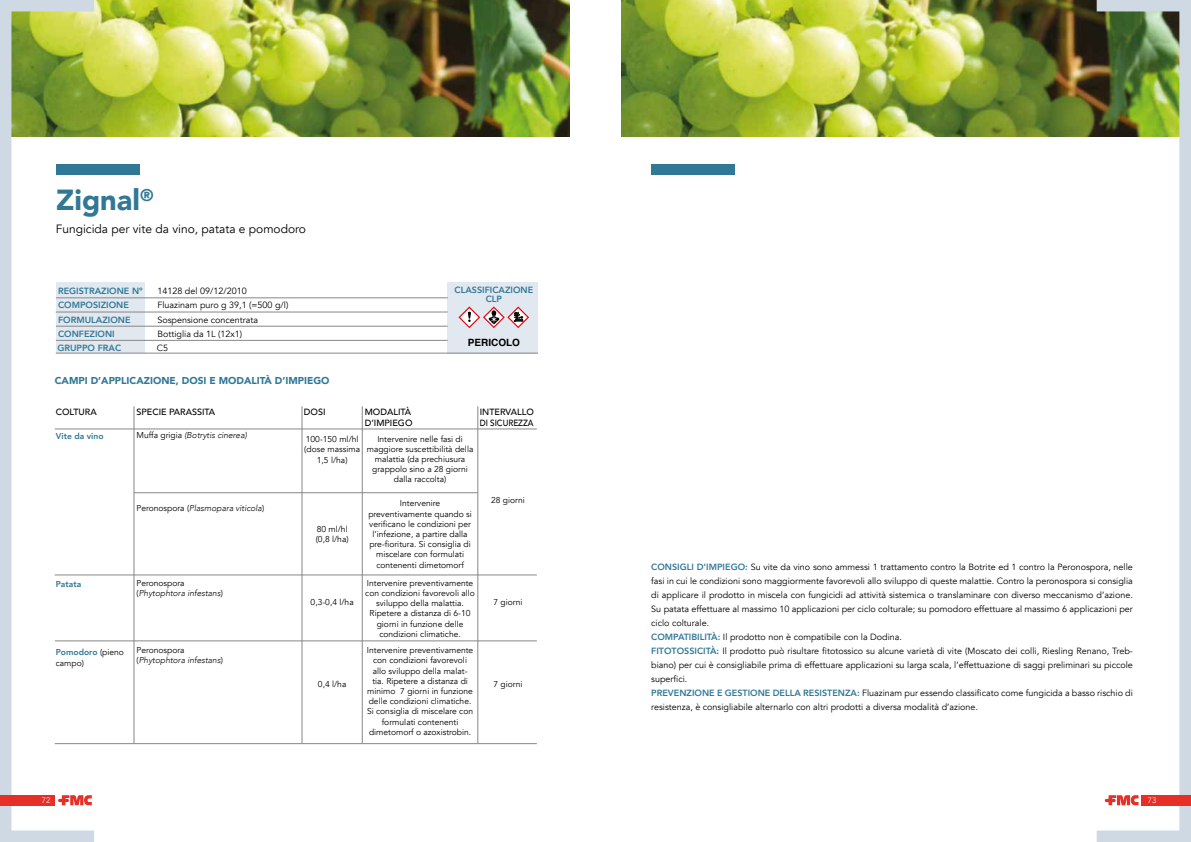
<style>
.page{position:relative;width:1191px;height:842px;background:#fff}
.page>*{position:absolute;margin:0;border:0;box-sizing:border-box;transform-origin:0 0}
.t1{font:900 29px "Avenir";color:#317897}
.t2{font:12px "Avenir";color:#000}
.t3{font:900 10px "Avenir";color:#317897}
.t4{font:700 10px "Helvetica";color:#000}
.t5{font:9px/14px "Avenir";color:#000}
.t6{font:800 9px/9px "Avenir";color:#317897;text-align:center}
.t7{font:500 9px/10.8px "Avenir";color:#000}
.t8{font:8.5px/10.2px "Avenir";color:#000;text-align:center}
.t9{font:italic 300 8.5px/10.2px "Avenir";color:#000}
.t10{font:800 8.5px "Avenir";color:#317897}
.t11{font:300 8px "Avenir";color:#fff}
.s1{font-weight:400;font-style:normal}
.s2{font-weight:800;color:#317897}
</style>
<div class="page">
<img style="left:94px;top:0;width:476px;height:136px">
<img style="left:621px;top:0;width:475px;height:136px">
<svg style="left:1096px;top:0;width:95px;height:842px"></svg>
<svg style="left:1104px;top:795px;width:34px;height:10px"></svg>
<div style="left:1141px;top:795px;width:50px;height:10px;background:#e63027"></div>
<div style="left:651px;top:164px;width:84px;height:10px;background:#317897"></div>
<svg style="left:0;top:0;width:94px;height:842px"></svg>
<svg style="left:58px;top:795px;width:34px;height:10px"></svg>
<div style="left:0;top:795px;width:55px;height:10px;background:#e63027"></div>
<div style="left:56px;top:164px;width:84px;height:10px;background:#317897"></div>
<div style="left:448px;top:282px;width:90px;height:71px;background:#e2e8ef"></div>
<div style="left:56px;top:282px;width:88px;height:71px;background:#e2e8ef"></div>
<hr style="left:56px;top:298px;width:392px;height:1px;background:#878787">
<hr style="left:56px;top:326px;width:392px;height:1px;background:#878787">
<hr style="left:56px;top:340px;width:392px;height:1px;background:#878787">
<hr style="left:56px;top:353px;width:482px;height:1px;background:#878787">
<hr style="left:56px;top:312px;width:392px;height:1px;background:#878787">
<svg style="left:458px;top:306px;width:71px;height:22px"></svg>
<hr style="left:134px;top:406px;width:1px;height:337px;background:#878787">
<hr style="left:362px;top:406px;width:1px;height:337px;background:#878787">
<hr style="left:302px;top:406px;width:1px;height:337px;background:#878787">
<hr style="left:477px;top:406px;width:1px;height:337px;background:#878787">
<hr style="left:55px;top:429px;width:482px;height:1px;background:#878787">
<hr style="left:134px;top:493px;width:344px;height:1px;background:#878787">
<hr style="left:55px;top:575px;width:482px;height:1px;background:#878787">
<hr style="left:55px;top:641px;width:482px;height:1px;background:#878787">
<hr style="left:55px;top:743px;width:482px;height:1px;background:#878787">
<h1 class="t1" style="left:56px;top:181px;width:99px">Zignal<sup>®</sup></h1>
<h2 class="t2" style="left:56px;top:221px;width:252px">Fungicida per vite da vino, patata e pomodoro</h2>
<p class="t6" style="left:58px;top:287px;width:86px">REGISTRAZIONE N°</p>
<p class="t5" style="left:157px;top:284px;width:91px">14128 del 09/12/2010</p>
<p class="t6" style="left:58px;top:301px;width:72px">COMPOSIZIONE</p>
<p class="t5" style="left:157px;top:299px;width:133px">Fluazinam puro g 39,1 (=500 g/l)</p>
<p class="t6" style="left:58px;top:315px;width:74px">FORMULAZIONE</p>
<p class="t5" style="left:157px;top:313px;width:102px">Sospensione concentrata</p>
<p class="t6" style="left:58px;top:329px;width:58px">CONFEZIONI</p>
<p class="t5" style="left:157px;top:327px;width:86px">Bottiglia da 1L (12x1)</p>
<p class="t6" style="left:57px;top:343px;width:65px">GRUPPO FRAC</p>
<p class="t5" style="left:157px;top:341px;width:13px">C5</p>
<p class="t3" style="left:55px;top:374px;width:276px">CAMPI D’APPLICAZIONE, DOSI E MODALITÀ D’IMPIEGO</p>
<p class="t6" style="left:454px;top:286px;width:80px">CLASSIFICAZIONE<br>CLP</p>
<p class="t4" style="left:468px;top:338px;width:54px">PERICOLO</p>
<p class="t7" style="left:56px;top:407px;width:43px">COLTURA</p>
<p class="t10" style="left:56px;top:430px;width:49px">Vite da vino</p>
<p class="t7" style="left:136px;top:407px;width:80px">SPECIE PARASSITA</p>
<p class="t9" style="left:136px;top:430px;width:112px"><span class="s1">Muffa grigia</span> (Botrytis cinerea)</p>
<p class="t7" style="left:365px;top:407px;width:49px">MODALITÀ<br>D’IMPIEGO</p>
<p class="t8" style="left:367px;top:434px;width:108px">Intervenire nelle fasi di maggiore suscettibilità della malattia (da prechiusura grappolo sino a 28 giorni dalla raccolta)</p>
<p class="t7" style="left:304px;top:407px;width:23px">DOSI</p>
<p class="t8" style="left:304px;top:434px;width:57px">100-150 ml/hl (dose massima<br>1,5 l/ha)</p>
<p class="t7" style="left:480px;top:407px;width:56px">INTERVALLO<br>DI SICUREZZA</p>
<p class="t9" style="left:136px;top:503px;width:129px"><span class="s1">Peronospora (</span>Plasmopara viticola<span class="s1">)</span></p>
<p class="t10" style="left:56px;top:579px;width:27px">Patata</p>
<p class="t9" style="left:136px;top:578px;width:88px"><span class="s1">Peronospora (</span>Phytophtora infestans<span class="s1">)</span></p>
<p class="t8" style="left:56px;top:647px;width:70px;text-align:left"><span class="s2">Pomodoro</span> (pieno campo)</p>
<p class="t9" style="left:136px;top:645px;width:88px"><span class="s1">Peronospora (</span>Phytophtora infestans<span class="s1">)</span></p>
<p class="t8" style="left:316px;top:524px;width:34px;text-align:left">80 ml/hl (0,8 l/ha)</p>
<p class="t8" style="left:311px;top:597px;width:45px">0,3-0,4 l/ha</p>
<p class="t8" style="left:318px;top:679px;width:30px">0,4 l/ha</p>
<p class="t8" style="left:368px;top:499px;width:105px">Intervenire preventivamente quando si verificano le condizioni per l’infezione, a partire dalla pre-fioritura. Si consiglia di miscelare con formulati contenenti dimetomorf</p>
<p class="t8" style="left:365px;top:578px;width:111px">Intervenire preventivamente con condizioni favorevoli allo sviluppo della malattia.<br>Ripetere a distanza di 6-10 giorni in funzione delle condizioni climatiche.</p>
<p class="t8" style="left:367px;top:645px;width:108px">Intervenire preventivamente con condizioni favorevoli allo sviluppo della malat&shy;tia. Ripetere a distanza di minimo 7 giorni in funzione delle condizioni climatiche.<br>Si consiglia di miscelare con formulati contenenti dimetomorf o azoxistrobin.</p>
<p class="t8" style="left:491px;top:495px;width:35px">28 giorni</p>
<p class="t8" style="left:493px;top:597px;width:31px">7 giorni</p>
<p class="t8" style="left:493px;top:679px;width:31px">7 giorni</p>
<p class="t5" style="left:651px;top:560px;width:483px"><span class="s2">CONSIGLI D’IMPIEGO:</span> Su vite da vino sono ammessi 1 trattamento contro la Botrite ed 1 contro la Peronospora, nelle fasi in cui le condizioni sono maggiormente favorevoli allo sviluppo di queste malattie. Contro la peronospora si consiglia di applicare il prodotto in miscela con fungicidi ad attività sistemica o translaminare con diverso meccanismo d’azione.<br>Su patata effettuare al massimo 10 applicazioni per ciclo colturale; su pomodoro effettuare al massimo 6 applicazioni per ciclo colturale.<br><span class="s2">COMPATIBILITÀ:</span> Il prodotto non è compatibile con la Dodina.<br><span class="s2">FITOTOSSICITÀ:</span> Il prodotto può risultare fitotossico su alcune varietà di vite (Moscato dei colli, Riesling Renano, Treb&shy;biano) per cui è consigliabile prima di effettuare applicazioni su larga scala, l’effettuazione di saggi preliminari su piccole superfici.<br><span class="s2">PREVENZIONE E GESTIONE DELLA RESISTENZA:</span> Fluazinam pur essendo classificato come fungicida a basso rischio di resistenza, è consigliabile alternarlo con altri prodotti a diversa modalità d’azione.</p>
<p class="t11" style="left:42px;top:795px;width:10px">72</p>
<p class="t11" style="left:1147px;top:795px;width:10px">73</p>
</div>
